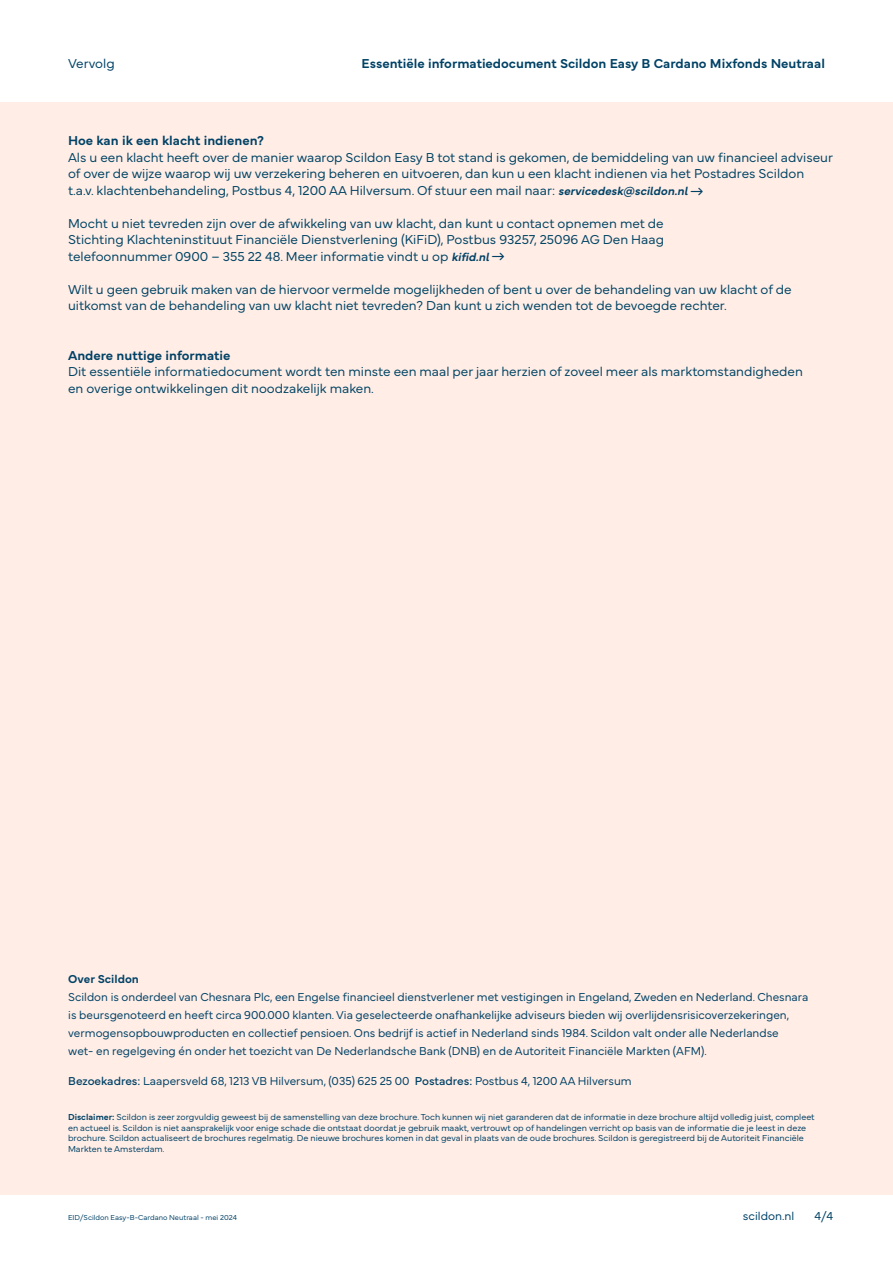
<style>
.page{position:relative;width:893px;height:1263px;background:#fff}
.page>*{position:absolute;margin:0;border:0;box-sizing:border-box;transform-origin:0 0}
.t1{font:300 13.5px/16.5px "Mundial";color:#004464}
.t2{font:600 13.5px "Mundial";color:#004266}
.t3{font:300 13.5px "Mundial";color:#004266}
.t4{font:300 12px/18px "Mundial";color:#004266}
.t5{font:600 12px "Mundial";color:#004266}
.t6{font:300 9px/10.5px "Mundial";color:#004266}
.t7{font:300 7.5px "Mundial";color:#004266}
.s1{font-weight:600;font-style:italic;font-size:12px;color:#004266}
.s2{font-weight:400}
.s3{font-weight:600}
</style>
<div class="page">
<div style="left:0;top:102px;width:893px;height:1093px;background:#ffede6"></div>
<p class="t3" style="left:68px;top:53px;width:48px">Vervolg</p>
<p class="t2" style="left:362px;top:53px;width:465px">Essentiële informatiedocument Scildon Easy B Cardano Mixfonds Neutraal</p>
<p class="t2" style="left:68px;top:130px;width:198px">Hoe kan ik een klacht indienen?</p>
<p class="t1" style="left:68px;top:148px;width:766px">Als u een klacht heeft over de manier waarop Scildon Easy B tot stand is gekomen, de bemiddeling van uw financieel adviseur of over de wijze waarop wij uw verzekering beheren en uitvoeren, dan kun u een klacht indienen via het Postadres Scildon t.a.v. klachtenbehandeling, Postbus 4, 1200 AA Hilversum. Of stuur een mail naar: <span class="s1">servicedesk@scildon.nl</span></p>
<p class="t1" style="left:68px;top:214px;width:597px;text-align:justify">Mocht u niet tevreden zijn over de afwikkeling van uw klacht, dan kunt u contact opnemen met de Stichting Klachteninstituut Financiële Dienstverlening (KiFiD), Postbus 93257, 25096 AG Den Haag telefoonnummer 0900 – 355 22 48. Meer informatie vindt u op <span class="s1">kifid.nl</span></p>
<p class="t1" style="left:68px;top:280px;width:725px">Wilt u geen gebruik maken van de hiervoor vermelde mogelijkheden of bent u over de behandeling van uw klacht of de uitkomst van de behandeling van uw klacht niet tevreden? Dan kunt u zich wenden tot de bevoegde rechter.</p>
<p class="t2" style="left:68px;top:345px;width:164px">Andere nuttige informatie</p>
<p class="t1" style="left:68px;top:362px;width:736px">Dit essentiële informatiedocument wordt ten minste een maal per jaar herzien of zoveel meer als marktomstandigheden en overige ontwikkelingen dit noodzakelijk maken.</p>
<p class="t5" style="left:68px;top:970px;width:72px">Over Scildon</p>
<p class="t4" style="left:68px;top:987px;width:742px">Scildon is onderdeel van Chesnara Plc, een Engelse financieel dienstverlener met vestigingen in Engeland, Zweden en Nederland. Chesnara is beursgenoteerd en heeft circa 900.000 klanten. Via geselecteerde onafhankelijke adviseurs bieden wij overlijdensrisicoverzekeringen, vermogensopbouwproducten en collectief pensioen. Ons bedrijf is actief in Nederland sinds 1984. Scildon valt onder alle Nederlandse<br>wet- en regelgeving én onder het toezicht van De Nederlandsche Bank (DNB) en de Autoriteit Financiële Markten (AFM).</p>
<p class="t4" style="left:68px;top:1071px;width:565px"><span class="s2">Bezoekadres:</span> Laapersveld 68, 1213 VB Hilversum, (035) 625 25 00 <span class="s2">Postadres:</span> Postbus 4, 1200 AA Hilversum</p>
<p class="t6" style="left:68px;top:1111px;width:748px"><span class="s3">Disclaimer:</span> Scildon is zeer zorgvuldig geweest bij de samenstelling van deze brochure. Toch kunnen wij niet garanderen dat de informatie in deze brochure altijd volledig juist, compleet en actueel is. Scildon is niet aansprakelijk voor enige schade die ontstaat doordat je gebruik maakt, vertrouwt op of handelingen verricht op basis van de informatie die je leest in deze brochure. Scildon actualiseert de brochures regelmatig. De nieuwe brochures komen in dat geval in plaats van de oude brochures. Scildon is geregistreerd bij de Autoriteit Financiële Markten te Amsterdam.</p>
<p class="t7" style="left:68px;top:1211px;width:170px">EID/Scildon Easy-B-Cardano Neutraal - mei 2024</p>
<p class="t4" style="left:743px;top:1205px;width:53px">scildon.nl</p>
<p class="t4" style="left:814px;top:1205px;width:21px">4/4</p>
</div>
